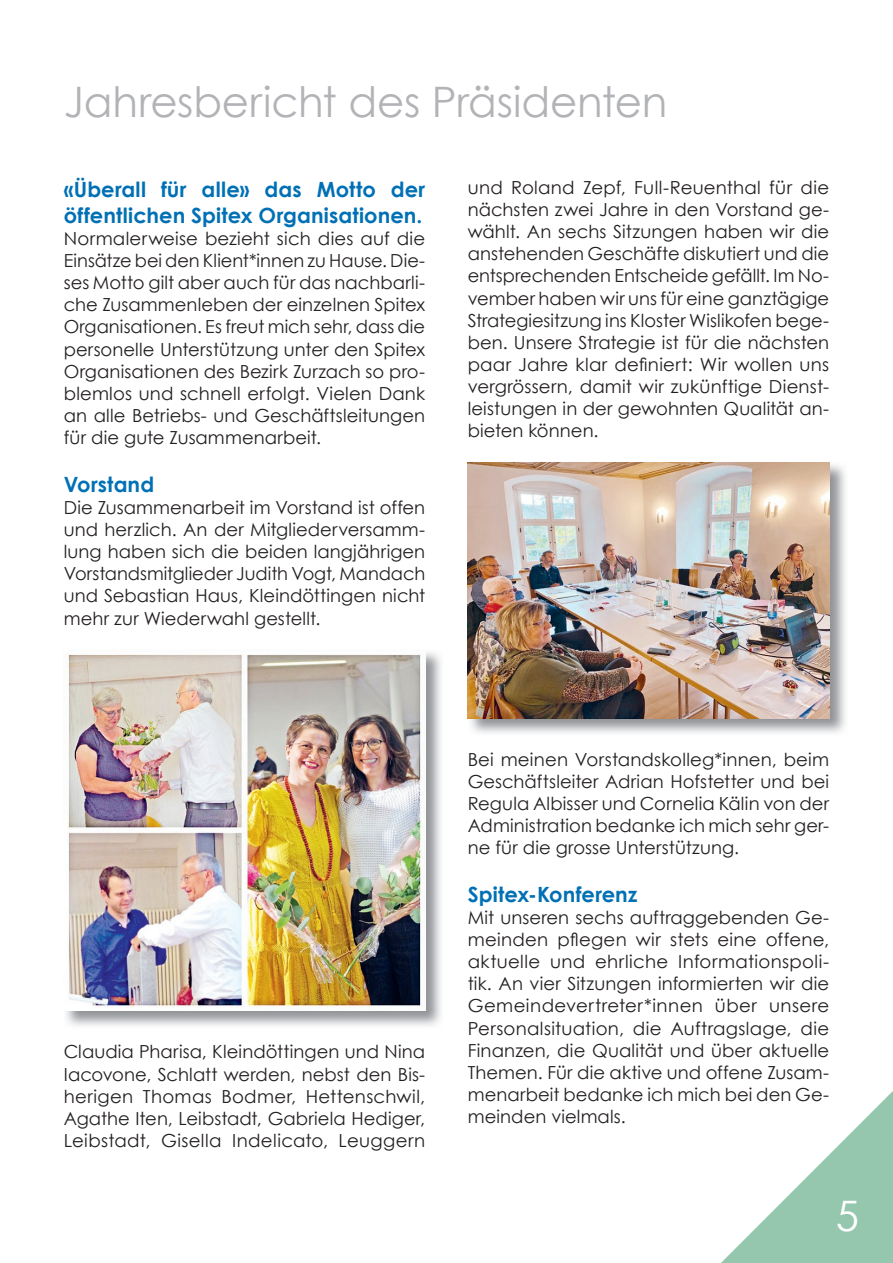
<style>
.page{position:relative;width:893px;height:1263px;background:#fff}
.page>*{position:absolute;margin:0;border:0;box-sizing:border-box;transform-origin:0 0}
.t1{font:42px "Century Gothic";letter-spacing:-.005em;color:#b2b3b7}
.t2{font:42px "Century Gothic";color:#fff}
.t3{font:700 21px/25.5px "Century Gothic";letter-spacing:.005em;color:#0070b5}
.t4{font:18px/22.2px "Century Gothic";letter-spacing:.005em;color:#231f20;text-align:justify}
</style>
<div class="page">
<img style="left:66px;top:652px;width:375px;height:374px">
<img style="left:66px;top:652px;width:359px;height:359px">
<img style="left:467px;top:462px;width:378px;height:271px">
<img style="left:468px;top:462px;width:361px;height:256px">
<svg style="left:721px;top:1091px;width:172px;height:172px"></svg>
<h1 class="t1" style="left:64px;top:72px;width:605px">Jahresbericht des Präsidenten</h1>
<p class="t3" style="left:64px;top:176px;width:363px">«Überall für alle» das Motto der öffentlichen Spitex Organisationen.</p>
<p class="t4" style="left:64px;top:227px;width:363px">Normalerweise bezieht sich dies auf die Einsätze bei den Klient*innen zu Hause. Die&shy;ses Motto gilt aber auch für das nachbarli&shy;che Zusammenleben der einzelnen Spitex Organisationen. Es freut mich sehr, dass die personelle Unterstützung unter den Spitex Organisationen des Bezirk Zurzach so pro&shy;blemlos und schnell erfolgt. Vielen Dank an alle Betriebs- und Geschäftsleitungen für die gute Zusammenarbeit.</p>
<p class="t3" style="left:64px;top:470px;width:92px">Vorstand</p>
<p class="t4" style="left:64px;top:496px;width:363px">Die Zusammenarbeit im Vorstand ist offen und herzlich. An der Mitgliederversamm&shy;lung haben sich die beiden langjährigen Vorstandsmitglieder Judith Vogt, Mandach und Sebastian Haus, Kleindöttingen nicht mehr zur Wiederwahl gestellt.</p>
<p class="t4" style="left:468px;top:176px;width:363px">und Roland Zepf, Full-Reuenthal für die nächsten zwei Jahre in den Vorstand ge&shy;wählt. An sechs Sitzungen haben wir die anstehenden Geschäfte diskutiert und die entsprechenden Entscheide gefällt. Im No&shy;vember haben wir uns für eine ganztägige Strategiesitzung ins Kloster Wislikofen bege&shy;ben. Unsere Strategie ist für die nächsten paar Jahre klar definiert: Wir wollen uns vergrössern, damit wir zukünftige Dienst&shy;leistungen in der gewohnten Qualität an&shy;bieten können.</p>
<p class="t4" style="left:64px;top:1040px;width:363px">Claudia Pharisa, Kleindöttingen und Nina Iacovone, Schlatt werden, nebst den Bis&shy;herigen Thomas Bodmer, Hettenschwil, Agathe Iten, Leibstadt, Gabriela Hediger, Leibstadt, Gisella Indelicato, Leuggern</p>
<p class="t4" style="left:468px;top:748px;width:363px">Bei meinen Vorstandskolleg*innen, beim Geschäftsleiter Adrian Hofstetter und bei Regula Albisser und Cornelia Kälin von der Administration bedanke ich mich sehr ger&shy;ne für die grosse Unterstützung.</p>
<p class="t3" style="left:468px;top:880px;width:171px">Spitex-Konferenz</p>
<p class="t4" style="left:468px;top:906px;width:363px">Mit unseren sechs auftraggebenden Ge&shy;meinden pflegen wir stets eine offene, aktuelle und ehrliche Informationspoli&shy;tik. An vier Sitzungen informierten wir die Gemeindevertreter*innen über unsere Personalsituation, die Auftragslage, die Finanzen, die Qualität und über aktuelle Themen. Für die aktive und offene Zusam&shy;menarbeit bedanke ich mich bei den Ge&shy;meinden vielmals.</p>
<h1 class="t2" style="left:836px;top:1186px;width:25px">5</h1>
</div>
